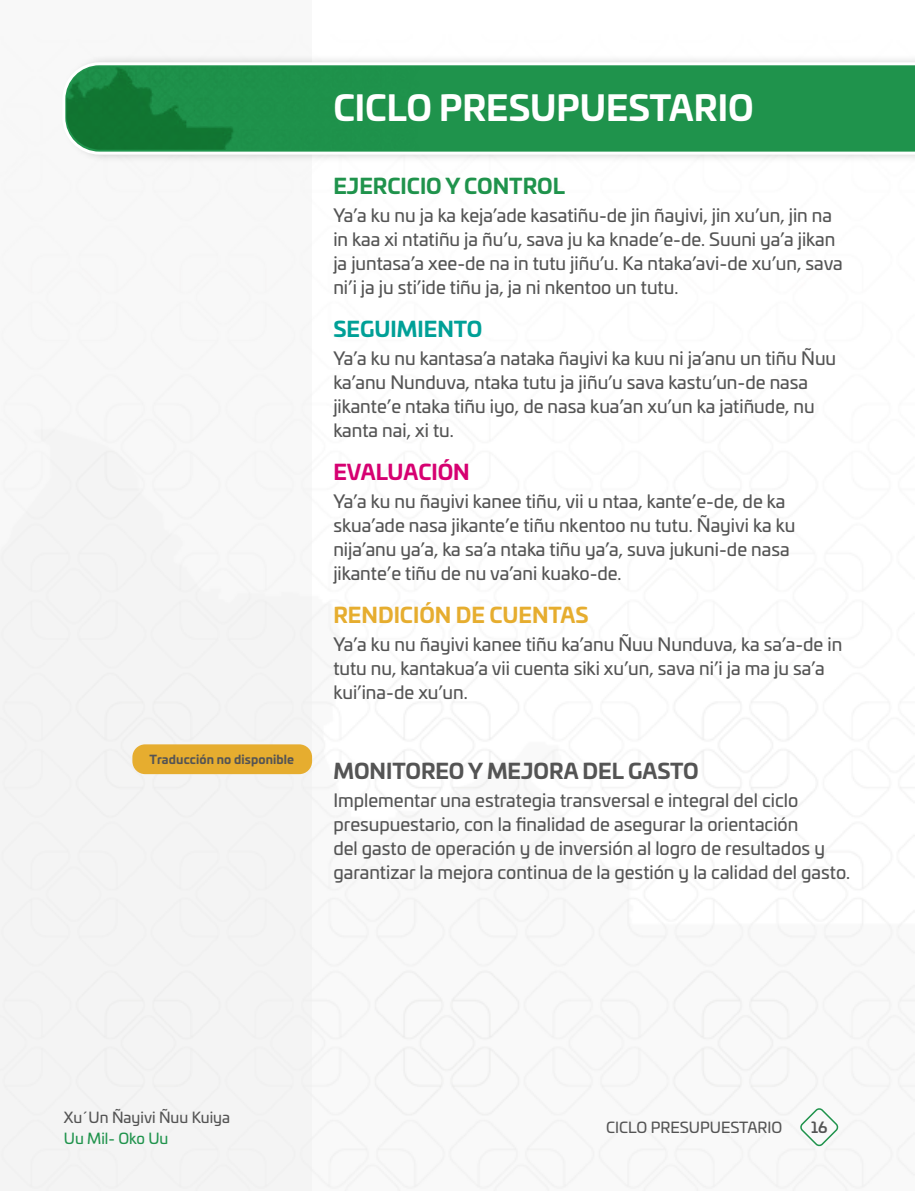
<style>
.page{position:relative;width:915px;height:1191px;background:#fff}
.page>*{position:absolute;margin:0;border:0;box-sizing:border-box;transform-origin:0 0}
.t1{font:700 34.5px "Univia Pro";color:#fff}
.t2{font:700 21px "Univia Pro";color:#545454}
.t3{font:700 21px "Univia Pro";color:#e6ad2f}
.t4{font:700 21px "Univia Pro";color:#1f934c}
.t5{font:700 21px "Univia Pro";color:#00a097}
.t6{font:700 21px "Univia Pro";color:#d60071}
.t7{font:18px/24px "Univia Pro";color:#545454}
.t8{font:15px "Univia Pro";color:#545454}
.t9{font:15px "Univia Pro";color:#1f934c}
.t10{font:500 15px "Univia Pro";color:#545454}
.t11{font:700 12px "Univia Pro";letter-spacing:.01em;color:#545454}
</style>
<div class="page">
<div style="left:0;top:0;width:312px;height:1191px;background:#eee"></div>
<svg style="left:798px;top:1108px;width:41px;height:40px"></svg>
<div style="left:60px;top:55px;width:854px;height:108px;background:#f6f6f6"></div>
<svg style="left:65px;top:61px;width:849px;height:95px;background:#3ea165"></svg>
<img style="left:66px;top:66px;width:357px;height:84px">
<div style="left:132px;top:744px;width:180px;height:30px;background:#e6ad2f;border-radius:13px"></div>
<p class="t11" style="left:149px;top:750px;width:146px">Traducción no disponible</p>
<h1 class="t1" style="left:333px;top:80px;width:421px">CICLO PRESUPUESTARIO</h1>
<p class="t4" style="left:333px;top:169px;width:233px">EJERCICIO Y CONTROL</p>
<p class="t7" style="left:333px;top:203px;width:511px">Ya’a ku nu ja ka keja’ade kasatiñu-de jin ñayivi, jin xu’un, jin na in kaa xi ntatiñu ja ñu’u, sava ju ka knade’e-de. Suuni ya’a jikan ja juntasa’a xee-de na in tutu jiñu’u. Ka ntaka’avi-de xu’un, sava ni’i ja ju sti’ide tiñu ja, ja ni nkentoo un tutu.</p>
<p class="t5" style="left:333px;top:312px;width:151px">SEGUIMIENTO</p>
<p class="t7" style="left:333px;top:346px;width:504px">Ya’a ku nu kantasa’a nataka ñayivi ka kuu ni ja’anu un tiñu Ñuu ka’anu Nunduva, ntaka tutu ja jiñu’u sava kastu’un-de nasa jikante’e ntaka tiñu iyo, de nasa kua’an xu’un ka jatiñude, nu kanta nai, xi tu.</p>
<p class="t6" style="left:333px;top:455px;width:138px">EVALUACIÓN</p>
<p class="t7" style="left:333px;top:489px;width:463px">Ya’a ku nu ñayivi kanee tiñu, vii u ntaa, kante’e-de, de ka skua’ade nasa jikante’e tiñu nkentoo nu tutu. Ñayivi ka ku nija’anu ya’a, ka sa’a ntaka tiñu ya’a, suva jukuni-de nasa jikante’e tiñu de nu va’ani kuako-de.</p>
<p class="t3" style="left:333px;top:598px;width:257px">RENDICIÓN DE CUENTAS</p>
<p class="t7" style="left:333px;top:632px;width:510px">Ya’a ku nu ñayivi kanee tiñu ka’anu Ñuu Nunduva, ka sa’a-de in tutu nu, kantakua’a vii cuenta siki xu’un, sava ni’i ja ma ju sa’a kui’ina-de xu’un.</p>
<p class="t2" style="left:333px;top:754px;width:367px">MONITOREO Y MEJORA DEL GASTO</p>
<p class="t7" style="left:333px;top:787px;width:518px">Implementar una estrategia transversal e integral del ciclo presupuestario, con la finalidad de asegurar la orientación<br>del gasto de operación y de inversión al logro de resultados y garantizar la mejora continua de la gestión y la calidad del gasto.</p>
<p class="t8" style="left:64px;top:1105px;width:168px">Xu´Un Ñayivi Ñuu Kuiya</p>
<p class="t9" style="left:64px;top:1126px;width:106px">Uu Mil- Oko Uu</p>
<p class="t8" style="left:606px;top:1116px;width:178px">CICLO PRESUPUESTARIO</p>
<p class="t10" style="left:810px;top:1116px;width:18px">16</p>
</div>
